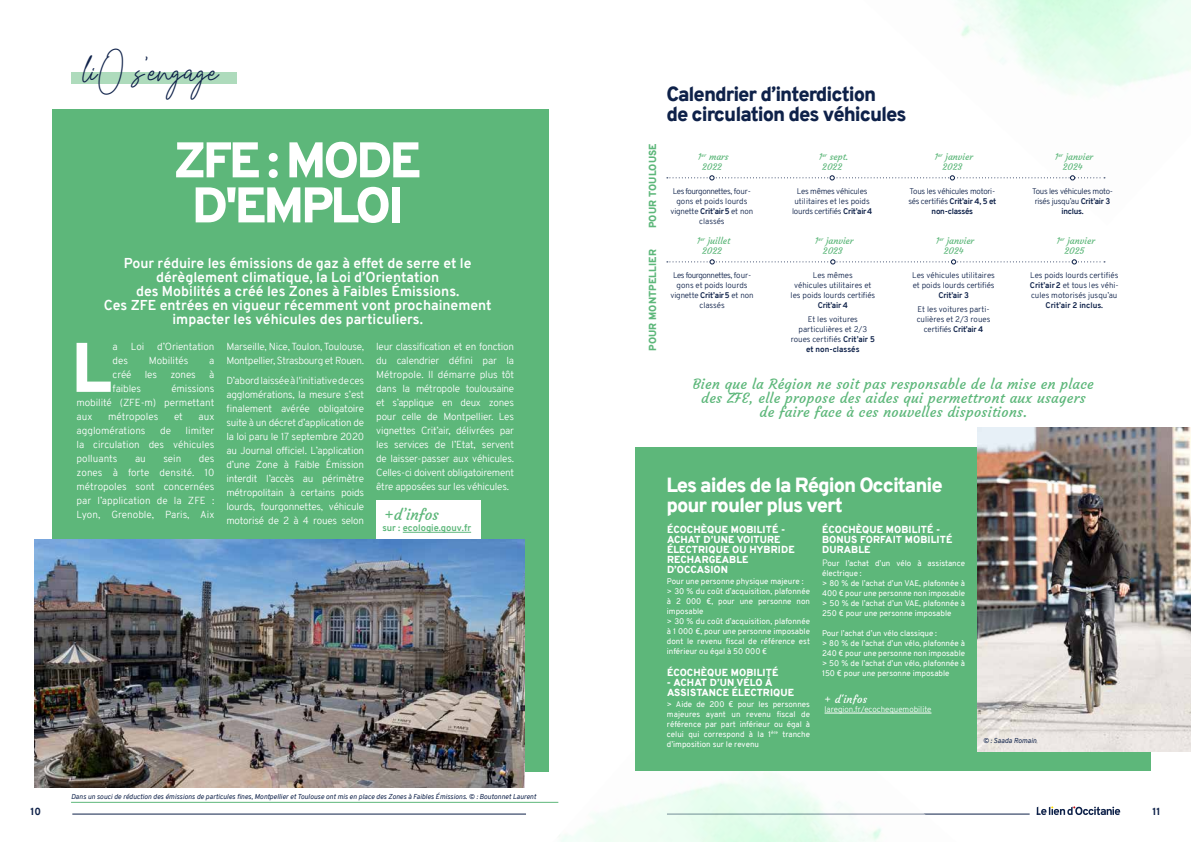
<style>
.page{position:relative;width:1191px;height:842px;background:#fff}
.page>*{position:absolute;margin:0;border:0;box-sizing:border-box;transform-origin:0 0}
.t1{font:900 70px "Overpass";color:#fff}
.t2{font:900 50px/45px "Overpass";letter-spacing:-.06em;color:#fff;text-align:center}
.t3{font:28.4px "Grayscale Signature";color:#0e2149}
.t4{font:900 20px/20px "Overpass";letter-spacing:-.05em;color:#0e2149}
.t5{font:900 20px/20px "Overpass";letter-spacing:-.05em;color:#fff}
.t6{font:15px "Courgette";color:#5db77a}
.t7{font:700 14px/14px "Overpass";color:#fff;text-align:center}
.t8{font:14px/14px "Courgette";letter-spacing:.02em;color:#5db77a;text-align:center}
.t9{font:10.5px "Courgette";letter-spacing:.02em;color:#fff}
.t10{font:300 10px/14px "Overpass";letter-spacing:-.01em;color:#fff;text-align:justify}
.t11{font:900 10px/10px "Overpass";letter-spacing:.01em;color:#fff}
.t12{font:300 10px/14px "Overpass";letter-spacing:-.03em;color:#fff}
.t13{font:900 10px "Overpass";letter-spacing:.01em;color:#5db77a}
.t14{font:800 10px "Overpass";color:#0e2149}
.t15{font:700 9.3px "Overpass";color:#5db77a}
.t16{font:9px/10px "Courgette";color:#5db77a;text-align:center}
.t17{font:8px/10px "Overpass";color:#fff}
.t18{font:300 8px/10px "Overpass";color:#0e2149;text-align:center}
.t19{font:300 8px/10px "Overpass";letter-spacing:-.03em;color:#0e2149;text-align:center}
.t20{font:700 8px "Overpass";letter-spacing:-.015em;color:#0e2149}
.t21{font:300 8px "Overpass";color:#fff}
.t22{font:italic 7px "Overpass";color:#0e2149}
.s1{font-weight:700}
.s2{font-weight:300;font-size:9px}
</style>
<div class="page">
<hr style="left:72px;top:814px;width:454px;height:1px;background:#0e2149">
<svg style="left:1042px;top:806px;width:78px;height:9px"></svg>
<img style="left:519px;top:772px;width:523px;height:70px">
<div style="left:52px;top:109px;width:497px;height:663px;background:#5db77a"></div>
<div style="left:635px;top:448px;width:516px;height:323px;background:#5db77a"></div>
<img style="left:34px;top:539px;width:490px;height:248px">
<div style="left:71px;top:72px;width:165px;height:12px;background:#aedbbc"></div>
<hr style="left:71px;top:802px;width:487px;height:1px;background:#5db77a">
<hr style="left:824px;top:713px;width:107px;height:1px;background:#fff">
<svg style="left:667px;top:175px;width:438px;height:5px"></svg>
<svg style="left:667px;top:259px;width:438px;height:5px"></svg>
<div style="left:376px;top:500px;width:104px;height:39px;background:#fff"></div>
<hr style="left:403px;top:532px;width:68px;height:1px;background:#5db77a">
<img style="left:977px;top:427px;width:214px;height:324px">
<h3 class="t3" style="left:83px;top:54px;width:137px">liO s’engage</h3>
<h2 class="t2" style="left:174px;top:138px;width:249px">ZFE : MODE<br>D'EMPLOI</h2>
<p class="t7" style="left:104px;top:256px;width:389px">Pour réduire les émissions de gaz à effet de serre et le dérèglement climatique, la Loi d’Orientation<br>des Mobilités a créé les Zones à Faibles Émissions.<br>Ces ZFE entrées en vigueur récemment vont prochainement impacter les véhicules des particuliers.</p>
<h1 class="t1" style="left:71px;top:317px;width:41px">L</h1>
<p class="t10" style="left:113px;top:339px;width:7px">a</p>
<p class="t10" style="left:131px;top:339px;width:15px">Loi</p>
<p class="t10" style="left:157px;top:339px;width:59px">d’Orientation</p>
<p class="t10" style="left:113px;top:353px;width:17px">des</p>
<p class="t10" style="left:149px;top:353px;width:41px">Mobilités</p>
<p class="t10" style="left:209px;top:353px;width:7px">a</p>
<p class="t10" style="left:113px;top:367px;width:20px">créé</p>
<p class="t10" style="left:145px;top:367px;width:14px">les</p>
<p class="t10" style="left:170px;top:367px;width:27px">zones</p>
<p class="t10" style="left:209px;top:367px;width:7px">à</p>
<p class="t10" style="left:113px;top:381px;width:30px">faibles</p>
<p class="t10" style="left:77px;top:381px;width:139px;text-indent:95px">émissions mobilité (ZFE-m) permettant aux</p>
<p class="t10" style="left:108px;top:409px;width:52px">métropoles</p>
<p class="t10" style="left:174px;top:409px;width:10px">et</p>
<p class="t10" style="left:198px;top:409px;width:17px">aux</p>
<p class="t10" style="left:77px;top:423px;width:70px">agglomérations</p>
<p class="t10" style="left:160px;top:423px;width:12px">de</p>
<p class="t10" style="left:77px;top:423px;width:139px;text-indent:109px">limiter la circulation des véhicules polluants</p>
<p class="t10" style="left:77px;top:451px;width:139px;text-indent:122px">des zones à forte densité. 10 métropoles sont concernées par l’application de la ZFE :<br>Lyon, Grenoble, Paris, Aix</p>
<p class="t10" style="left:135px;top:451px;width:12px">au</p>
<p class="t10" style="left:163px;top:451px;width:20px">sein</p>
<p class="t12" style="left:226px;top:339px;width:139px">Marseille, Nice, Toulon, Toulouse,<br>Montpellier, Strasbourg et Rouen.</p>
<p class="t10" style="left:226px;top:373px;width:139px">D’abord laissée à l'initiative de ces agglomérations, la mesure s’est finalement avérée obligatoire suite à un décret d’application de la loi paru le 17 septembre 2020 au Journal officiel. L’application d’une Zone à Faible Émission interdit l’accès au périmètre métropolitain à certains poids lourds, fourgonnettes, véhicule motorisé de 2 à 4 roues selon</p>
<p class="t10" style="left:376px;top:339px;width:139px">leur classification et en fonction du calendrier défini par la Métropole. Il démarre plus tôt dans la métropole toulousaine et s’applique en deux zones pour celle de Montpellier. Les vignettes Crit’air, délivrées par les services de l’Etat, servent de laisser-passer aux véhicules.<br>Celles-ci doivent obligatoirement être apposées sur les véhicules.</p>
<h3 class="t6" style="left:384px;top:505px;width:56px">+d’infos</h3>
<p class="t15" style="left:382px;top:521px;width:90px">sur : ecologie.gouv.fr</p>
<p class="t22" style="left:71px;top:792px;width:467px">Dans un souci de réduction des émissions de particules fines, Montpellier et Toulouse ont mis en place des Zones à Faibles Émissions. © : Boutonnet Laurent</p>
<p class="t13" style="left:645px;top:228px;width:86px;rotate:-90deg">POUR TOULOUSE</p>
<p class="t13" style="left:645px;top:351px;width:103px;rotate:-90deg">POUR MONTPELLIER</p>
<h3 class="t4" style="left:666px;top:84px;width:242px">Calendrier d’interdiction<br>de circulation des véhicules</h3>
<p class="t16" style="left:698px;top:152px;width:32px">1<sup>er</sup> mars<br>2022</p>
<p class="t16" style="left:818px;top:152px;width:31px">1<sup>er</sup> sept.<br>2022</p>
<p class="t16" style="left:934px;top:152px;width:40px">1<sup>er</sup> janvier<br>2023</p>
<p class="t16" style="left:1054px;top:152px;width:40px">1<sup>er</sup> janvier<br>2024</p>
<p class="t18" style="left:670px;top:186px;width:84px">Les fourgonnettes, four&shy;gons et poids lourds vignette <span class="s1">Crit’air5</span> et non classés</p>
<p class="t19" style="left:792px;top:186px;width:82px">Les mêmes véhicules utilitaires et les poids lourds certifiés <span class="s1">Crit’air4</span></p>
<p class="t19" style="left:908px;top:186px;width:89px">Tous les véhicules motori&shy;sés certifiés <span class="s1">Crit’air 4, 5 et non-classés</span></p>
<p class="t19" style="left:1032px;top:186px;width:83px">Tous les véhicules moto&shy;risés jusqu’au <span class="s1">Crit’air 3 inclus.</span></p>
<p class="t16" style="left:696px;top:236px;width:35px">1<sup>er</sup> juillet<br>2022</p>
<p class="t16" style="left:815px;top:236px;width:40px">1<sup>er</sup> janvier<br>2023</p>
<p class="t16" style="left:935px;top:236px;width:40px">1<sup>er</sup> janvier<br>2024</p>
<p class="t16" style="left:1056px;top:236px;width:40px">1<sup>er</sup> janvier<br>2025</p>
<p class="t18" style="left:670px;top:270px;width:85px">Les fourgonnettes, four&shy;gons et poids lourds vignette <span class="s1">Crit’air5</span> et non classés</p>
<p class="t18" style="left:790px;top:270px;width:86px">Les mêmes<br>véhicules utilitaires et les poids lourds certifiés</p>
<p class="t20" style="left:818px;top:300px;width:32px">Crit’air 4</p>
<p class="t18" style="left:790px;top:314px;width:86px">Et les voitures particulières et 2/3 roues certifiés <span class="s1">Crit’air 5 et non-classés</span></p>
<p class="t18" style="left:912px;top:270px;width:84px;text-align:left">Les véhicules utilitaires et poids lourds certifiés</p>
<p class="t20" style="left:938px;top:290px;width:32px">Crit’air 3</p>
<p class="t18" style="left:916px;top:304px;width:75px">Et les voitures parti&shy;culières et 2/3 roues certifiés <span class="s1">Crit’air 4</span></p>
<p class="t18" style="left:1029px;top:270px;width:90px;text-align:justify">Les poids lourds certifiés <span class="s1">Crit’air2</span> et tous les véhi&shy;cules motorisés jusqu’au</p>
<p class="t20" style="left:1045px;top:300px;width:59px">Crit’air 2 inclus.</p>
<h3 class="t8" style="left:693px;top:377px;width:402px">Bien que la Région ne soit pas responsable de la mise en place des ZFE, elle propose des aides qui permettront aux usagers de faire face à ces nouvelles dispositions.</h3>
<h3 class="t5" style="left:666px;top:475px;width:278px">Les aides de la Région Occitanie pour rouler plus vert</h3>
<p class="t11" style="left:667px;top:525px;width:129px">ÉCOCHÈQUE MOBILITÉ -<br>ACHAT D’UNE VOITURE<br>ÉLECTRIQUE OU HYBRIDE<br>RECHARGEABLE<br>D’OCCASION</p>
<p class="t17" style="left:667px;top:577px;width:145px">Pour une personne physique majeure : &gt; 30 % du coût d’acquisition, plafonnée à 2 000 €, pour une personne non imposable<br>&gt; 30 % du coût d’acquisition, plafonnée à 1 000 €, pour une personne imposable dont le revenu fiscal de référence est inférieur ou égal à 50 000 €</p>
<p class="t11" style="left:667px;top:667px;width:113px">ÉCOCHÈQUE MOBILITÉ</p>
<p class="t11" style="left:667px;top:677px;width:129px">- ACHAT D’UN VÉLO À<br>ASSISTANCE ÉLECTRIQUE</p>
<p class="t17" style="left:667px;top:699px;width:145px;text-align:justify">&gt; Aide de 200 € pour les personnes majeures ayant un revenu fiscal de référence par part inférieur ou égal à celui qui correspond à la 1<sup>ère</sup> tranche d’imposition sur le revenu</p>
<p class="t11" style="left:822px;top:525px;width:132px">ÉCOCHÈQUE MOBILITÉ -<br>BONUS FORFAIT MOBILITÉ<br>DURABLE</p>
<p class="t17" style="left:822px;top:559px;width:145px"><span class="s2">P</span>our l’achat d’un vélo à assistance électrique :<br>&gt; 80 % de l’achat d’un VAE, plafonnée à<br>400 € pour une personne non imposable &gt; 50 % de l’achat d’un VAE, plafonnée à<br>250 € pour une personne imposable</p>
<p class="t17" style="left:822px;top:629px;width:145px">Pour l’achat d’un vélo classique :<br>&gt; 80 % de l’achat d’un vélo, plafonnée à 240 € pour une personne non imposable &gt; 50 % de l’achat d’un vélo, plafonnée à 150 € pour une personne imposable</p>
<p class="t9" style="left:824px;top:692px;width:44px">+ d'infos</p>
<p class="t21" style="left:824px;top:703px;width:108px">laregion.fr/ecochequemobilite</p>
<p class="t22" style="left:983px;top:735px;width:55px">© : Saada Romain</p>
<p class="t14" style="left:30px;top:804px;width:12px">10</p>
<p class="t14" style="left:1152px;top:804px;width:10px">11</p>
</div>
